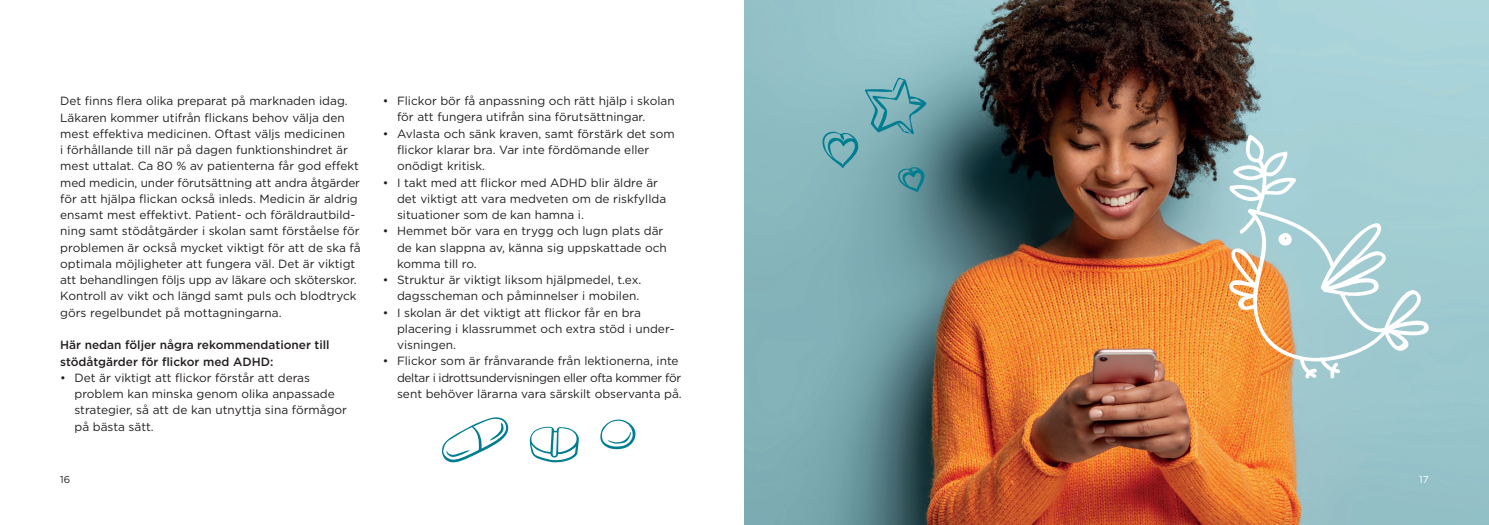
<style>
.page{position:relative;width:1489px;height:525px;background:#fff}
.page>*{position:absolute;margin:0;border:0;box-sizing:border-box;transform-origin:0 0}
.t1{font:11.88px/16.2px "Gotham";color:#231f20}
.t2{font:500 11.88px/16.2px "Gotham";color:#231f20}
.t3{font:10px "Gotham";color:#231f20}
.t4{font:10px "Gotham";color:#fff}
</style>
<div class="page">
<svg style="left:442px;top:417px;width:66px;height:46px"></svg>
<svg style="left:529px;top:426px;width:50px;height:36px"></svg>
<svg style="left:600px;top:419px;width:36px;height:30px"></svg>
<img style="left:744px;top:0;width:744px;height:524px">
<svg style="left:1228px;top:135px;width:202px;height:243px;background:#b7cac2"></svg>
<svg style="left:1277px;top:233px;width:15px;height:12px"></svg>
<svg style="left:821px;top:77px;width:107px;height:115px;background:#75acb4"></svg>
<p class="t1" style="left:60px;top:93px;width:302px">Det finns flera olika preparat på marknaden idag.<br>Läkaren kommer utifrån flickans behov välja den mest effektiva medicinen. Oftast väljs medicinen<br>i förhållande till när på dagen funktionshindret är mest uttalat. Ca 80 % av patienterna får god effekt med medicin, under förutsättning att andra åtgärder för att hjälpa flickan också inleds. Medicin är aldrig ensamt mest effektivt. Patient- och föräldrautbild&shy;ning samt stödåtgärder i skolan samt förståelse för problemen är också mycket viktigt för att de ska få optimala möjligheter att fungera väl. Det är viktigt att behandlingen följs upp av läkare och sköterskor.<br>Kontroll av vikt och längd samt puls och blodtryck görs regelbundet på mottagningarna.</p>
<p class="t2" style="left:60px;top:336px;width:271px">Här nedan följer några rekommendationer till stödåtgärder för flickor med ADHD:</p>
<p class="t1" style="left:74px;top:369px;width:274px;text-indent:-14px">• Det är viktigt att flickor förstår att deras problem kan minska genom olika anpassade strategier, så att de kan utnyttja sina förmågor på bästa sätt.</p>
<p class="t1" style="left:397px;top:93px;width:279px;text-indent:-14px">• Flickor bör få anpassning och rätt hjälp i skolan för att fungera utifrån sina förutsättningar.</p>
<p class="t1" style="left:397px;top:125px;width:279px;text-indent:-14px">• Avlasta och sänk kraven, samt förstärk det som flickor klarar bra. Var inte fördömande eller onödigt kritisk.</p>
<p class="t1" style="left:397px;top:174px;width:271px;text-indent:-14px">• I takt med att flickor med ADHD blir äldre är det viktigt att vara medveten om de riskfyllda situationer som de kan hamna i.</p>
<p class="t1" style="left:397px;top:222px;width:271px;text-indent:-14px">• Hemmet bör vara en trygg och lugn plats där de kan slappna av, känna sig uppskattade och komma till ro.</p>
<p class="t1" style="left:383px;top:271px;width:260px;text-align:right">• Struktur är viktigt liksom hjälpmedel, t.ex. dagsscheman och påminnelser i mobilen.</p>
<p class="t1" style="left:397px;top:304px;width:279px;text-indent:-14px">• I skolan är det viktigt att flickor får en bra placering i klassrummet och extra stöd i under&shy;visningen.</p>
<p class="t1" style="left:397px;top:352px;width:286px;text-indent:-14px">• Flickor som är frånvarande från lektionerna, inte deltar i idrottsundervisningen eller ofta kommer för sent behöver lärarna vara särskilt observanta på.</p>
<p class="t3" style="left:60px;top:473px;width:12px">16</p>
<p class="t4" style="left:1418px;top:473px;width:11px">17</p>
</div>
